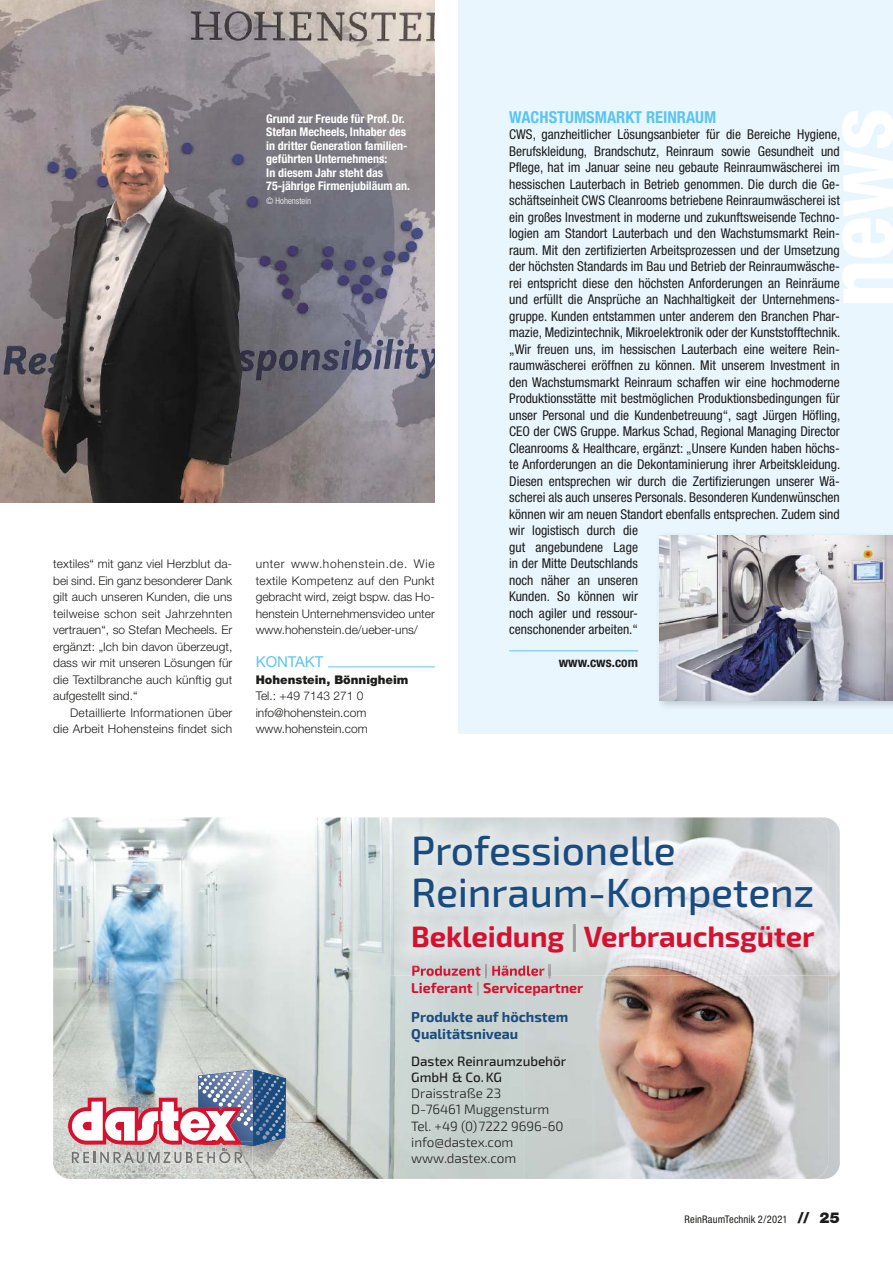
<style>
.page{position:relative;width:893px;height:1263px;background:#fff}
.page>*{position:absolute;margin:0;border:0;box-sizing:border-box;transform-origin:0 0}
._10_Headline{font:800 condensed 91.5px "Helvetica Neue LT Std";color:#fff}
.t1{font:500 40.8px/41.4px "Exo 2.0";letter-spacing:-.005em;color:#1a4b7e}
.t2{font:700 29.25px "Exo 2.0";letter-spacing:-.005em;color:#d51130}
._11_Head_PI{font:700 condensed 16.5px "Helvetica Neue LT Std";color:#5bc5f2}
._70_KONTAKT___Linie{font:15px "Helvetica Neue LT Std";color:#5bc5f2}
.t3{font:700 14.25px/29.1px "Exo 2.0";color:#d51130}
.t4{font:700 14.25px "Exo 2.0";color:#1a4b7e}
._33_PI_Text{font:condensed 13.5px/16.5px "Helvetica Neue LT Std";color:#1d1d1b}
.t5{font:300 13.5px/16.2px "Exo 2.0";letter-spacing:-.005em;color:#1d1d1b}
.Information_Easy_Inf{font:700 condensed 13.5px "Helvetica Neue LT Std";color:#1d1d1b}
._31_Fließtext_Erster{font:300 12px/16.5px "Helvetica Neue LT Std";letter-spacing:.015em;color:#1d1d1b;text-align:justify}
._30_Fließtext{font:300 12px/16.5px "Helvetica Neue LT Std";letter-spacing:.015em;color:#1d1d1b;text-align:right}
._90_Bildlegende{font:700 condensed 12px/13.5px "Helvetica Neue LT Std";color:#fff}
._80_Adressen_mager{font:300 12px "Helvetica Neue LT Std";color:#1d1d1b}
._81_Adressen_fett{font:900 12px "Helvetica Neue LT Std";color:#1d1d1b}
.t6{font:condensed 10.5px "Helvetica Neue LT Std";letter-spacing:.01em;color:#1d1d1b}
._90_Bildlegende-2{font:300 condensed 9px "Helvetica Neue LT Std";color:#fff}
.s1{color:#9d9d9c}
.s2{color:#1a4b7e}
.s3{font-weight:500}
.s4{font-weight:900;font-stretch:normal;font-size:15px}
</style>
<div class="page">
<hr style="left:328px;top:666px;width:107px;height:1px;background:#5bc5f2">
<img style="left:0;top:0;width:435px;height:502px">
<img style="left:53px;top:817px;width:354px;height:258px">
<img style="left:53px;top:1075px;width:151px;height:104px">
<img style="left:255px;top:1075px;width:152px;height:104px">
<img style="left:204px;top:1174px;width:51px;height:5px">
<img style="left:412px;top:975px;width:69px;height:1px">
<img style="left:488px;top:975px;width:36px;height:1px">
<img style="left:828px;top:828px;width:12px;height:351px">
<img style="left:524px;top:975px;width:304px;height:204px">
<img style="left:61px;top:1141px;width:7px;height:32px">
<svg style="left:68px;top:1069px;width:218px;height:105px"></svg>
<img style="left:390px;top:817px;width:421px;height:158px">
<img style="left:811px;top:817px;width:26px;height:158px">
<img style="left:412px;top:966px;width:69px;height:9px">
<svg style="left:485px;top:964px;width:2px;height:14px"></svg>
<img style="left:488px;top:966px;width:36px;height:9px">
<svg style="left:524px;top:964px;width:26px;height:14px"></svg>
<div style="left:458px;top:0;width:435px;height:733px;background:#eaf6fe"></div>
<hr style="left:509px;top:650px;width:129px;height:1px;background:#5bc5f2">
<div style="left:655px;top:531px;width:238px;height:179px;background:#1d1d1b;opacity:.2"></div>
<img style="left:659px;top:535px;width:234px;height:165px">
<p class="_90_Bildlegende" style="left:266px;top:112px;width:145px">Grund zur Freude für Prof. Dr.<br>Stefan Mecheels, Inhaber des in dritter Generation familien&shy;geführten Unternehmens:<br>In diesem Jahr steht das<br>75-jährige Firmenjubiläum an.</p>
<p class="_90_Bildlegende-2" style="left:266px;top:195px;width:46px">© Hohenstein</p>
<p class="_31_Fließtext_Erster" style="left:53px;top:556px;width:181px">textiles“ mit ganz viel Herzblut da&shy;bei sind. Ein ganz besonderer Dank gilt auch unseren Kunden, die uns teilweise schon seit Jahrzehnten vertrauen“, so Stefan Mecheels. Er ergänzt: „Ich bin davon überzeugt, dass wir mit unseren Lösungen für die Textilbranche auch künftig gut aufgestellt sind.“</p>
<p class="_30_Fließtext" style="left:53px;top:704px;width:181px">Detaillierte Informationen über die Arbeit Hohensteins findet sich</p>
<p class="_30_Fließtext" style="left:256px;top:556px;width:181px;text-align:justify">unter www.hohenstein.de. Wie textile Kompetenz auf den Punkt gebracht wird, zeigt bspw. das Ho&shy;henstein Unternehmensvideo unter www.hohenstein.de/ueber-uns/</p>
<p class="_70_KONTAKT___Linie" style="left:256px;top:653px;width:69px">KONTAKT</p>
<p class="_81_Adressen_fett" style="left:256px;top:672px;width:154px">Hohenstein, Bönnigheim</p>
<p class="_80_Adressen_mager" style="left:256px;top:689px;width:109px">Tel.: +49 7143 271 0</p>
<p class="_80_Adressen_mager" style="left:256px;top:705px;width:112px">info@hohenstein.com</p>
<p class="_80_Adressen_mager" style="left:256px;top:722px;width:114px">www.hohenstein.com</p>
<p class="_10_Headline" style="left:804px;top:307px;width:200px;rotate:-90deg">news</p>
<p class="_11_Head_PI" style="left:509px;top:107px;width:209px">WACHSTUMSMARKT REINRAUM</p>
<p class="_33_PI_Text" style="left:509px;top:126px;width:333px">CWS, ganzheitlicher Lösungsanbieter für die Bereiche Hygiene, Berufskleidung, Brandschutz, Reinraum sowie Gesundheit und Pflege, hat im Januar seine neu gebaute Reinraumwäscherei im hessischen Lauterbach in Betrieb genommen. Die durch die Ge&shy;schäftseinheit CWS Cleanrooms betriebene Reinraumwäscherei ist ein großes Investment in moderne und zukunftsweisende Techno&shy;logien am Standort Lauterbach und den Wachstumsmarkt Rein&shy;raum. Mit den zertifizierten Arbeitsprozessen und der Umsetzung der höchsten Standards im Bau und Betrieb der Reinraumwäsche&shy;rei entspricht diese den höchsten Anforderungen an Reinräume und erfüllt die Ansprüche an Nachhaltigkeit der Unternehmens&shy;gruppe. Kunden entstammen unter anderem den Branchen Phar&shy;mazie, Medizintechnik, Mikroelektronik oder der Kunststofftechnik. „Wir freuen uns, im hessischen Lauterbach eine weitere Rein&shy;raumwäscherei eröffnen zu können. Mit unserem Investment in den Wachstumsmarkt Reinraum schaffen wir eine hochmoderne Produktionsstätte mit bestmöglichen Produktionsbedingungen für unser Personal und die Kundenbetreuung“, sagt Jürgen Höfling, CEO der CWS Gruppe. Markus Schad, Regional Managing Director Cleanrooms &amp; Healthcare, ergänzt: „Unsere Kunden haben höchs&shy;te Anforderungen an die Dekontaminierung ihrer Arbeitskleidung.<br>Diesen entsprechen wir durch die Zertifizierungen unserer Wä&shy;scherei als auch unseres Personals. Besonderen Kundenwünschen können wir am neuen Standort ebenfalls entsprechen. Zudem sind wir logistisch durch die<br>gut angebundene Lage<br>in der Mitte Deutschlands<br>noch näher an unseren<br>Kunden. So können wir<br>noch agiler und ressour-<br>censchonender arbeiten.“</p>
<p class="Information_Easy_Inf" style="left:559px;top:654px;width:81px">www.cws.com</p>
<p class="t1" style="left:411px;top:831px;width:405px">Professionelle<br>Reinraum-Kompetenz</p>
<p class="t2" style="left:411px;top:919px;width:405px">Bekleidung <span class="s1">|</span> Verbrauchsgüter</p>
<p class="t3" style="left:411px;top:973px;width:173px">Lieferant <span class="s1">|</span> Servicepartner<br><span class="s2">Produkte auf höchstem</span></p>
<p class="t4" style="left:411px;top:1026px;width:108px">Qualitätsniveau</p>
<p class="t5" style="left:411px;top:1053px;width:156px"><span class="s3">Dastex Reinraumzubehör<br>GmbH &amp; Co.KG<br></span>Draisstraße 23<br>D-76461 Muggensturm<br>Tel. +49 (0)7222 9696-60 info@dastex.com www.dastex.com</p>
<p class="t6" style="left:685px;top:1213px;width:157px">ReinRaumTechnik 2/2021 <span class="s4">// 25</span></p>
</div>
